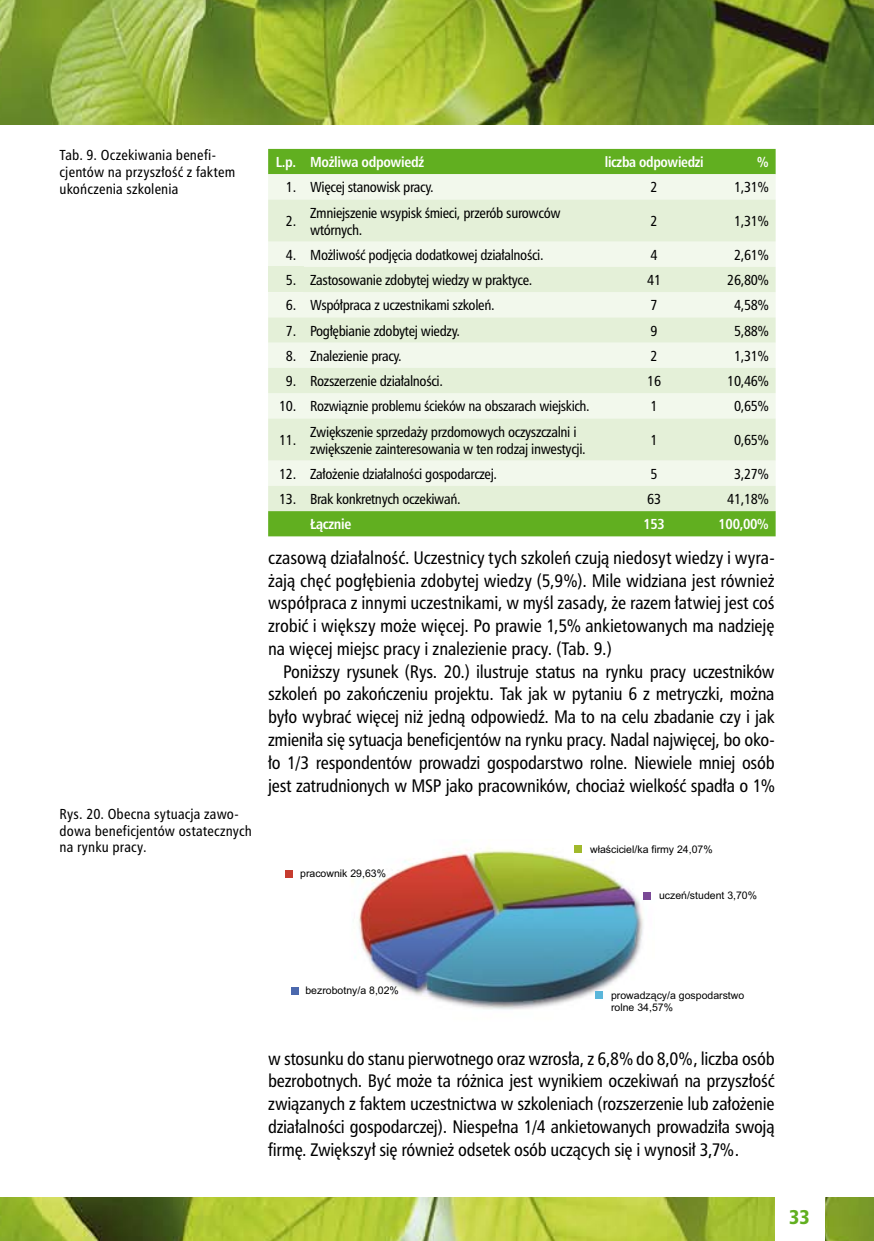
<style>
.page{position:relative;width:874px;height:1241px;background:#fff}
.page>*{position:absolute;margin:0;border:0;box-sizing:border-box;transform-origin:0 0}
.t1{font:19.25px "Humnst 777 Blk Cn PL";color:#61af20}
.t2{font:17.5px/22.8px "Humnst 777 Cn PL";letter-spacing:-.01em;color:#000;text-align:justify}
.t3{font:14px/16.8px "Humnst 777 Cn PL";letter-spacing:-.025em;color:#000}
.t4{font:14px/16.8px "Humnst 777 Cn PL";letter-spacing:.015em;color:#000}
.t5{font:700 14px "Humnst 777 Cn PL";letter-spacing:-.025em;color:#fff}
.t6{font:10.5px/12.6px "Arial";color:#000}
</style>
<div class="page">
<img style="left:0;top:0;width:873px;height:124px">
<img style="left:0;top:1197px;width:873px;height:43px">
<div style="left:774px;top:1190px;width:49px;height:50px;background:#fff"></div>
<img style="left:354px;top:847px;width:297px;height:163px">
<div style="left:285px;top:869px;width:8px;height:8px;background:#c63c2f"></div>
<div style="left:291px;top:986px;width:7px;height:8px;background:#4b68ad"></div>
<div style="left:574px;top:845px;width:8px;height:8px;background:#a1b92c"></div>
<div style="left:595px;top:991px;width:8px;height:7px;background:#59b6da"></div>
<div style="left:643px;top:891px;width:7px;height:8px;background:#7a4996"></div>
<div style="left:268px;top:149px;width:507px;height:387px;background:#61af20"></div>
<div style="left:268px;top:174px;width:507px;height:25px;background:#f2f8ec"></div>
<svg style="left:268px;top:199px;width:507px;height:312px;background:#e9f3e0"></svg>
<div style="left:268px;top:267px;width:35px;height:25px;background:#e4f0d8"></div>
<p class="t4" style="left:60px;top:146px;width:177px">Tab. 9. Oczekiwania benefi&shy;cjentów na przyszłość z faktem ukończenia szkolenia</p>
<p class="t4" style="left:60px;top:804px;width:194px">Rys. 20. Obecna sytuacja zawo&shy;dowa beneficjentów ostatecznych na rynku pracy.</p>
<p class="t5" style="left:276px;top:153px;width:150px">L.p. Możliwa odpowiedź</p>
<p class="t5" style="left:604px;top:153px;width:100px">liczba odpowiedzi</p>
<p class="t5" style="left:756px;top:153px;width:13px">%</p>
<p class="t3" style="left:286px;top:179px;width:149px">1. Więcej stanowisk pracy.</p>
<p class="t3" style="left:650px;top:179px;width:9px">2</p>
<p class="t3" style="left:733px;top:179px;width:36px">1,31%</p>
<p class="t3" style="left:286px;top:212px;width:12px">2.</p>
<p class="t3" style="left:310px;top:204px;width:252px">Zmniejszenie wsypisk śmieci, przerób surowców wtórnych.</p>
<p class="t3" style="left:650px;top:212px;width:9px">2</p>
<p class="t3" style="left:733px;top:212px;width:36px">1,31%</p>
<p class="t3" style="left:286px;top:246px;width:259px">4. Możliwość podjęcia dodatkowej działalności.</p>
<p class="t3" style="left:650px;top:246px;width:9px">4</p>
<p class="t3" style="left:733px;top:246px;width:36px">2,61%</p>
<p class="t3" style="left:286px;top:271px;width:248px">5. Zastosowanie zdobytej wiedzy w praktyce.</p>
<p class="t3" style="left:647px;top:271px;width:15px">41</p>
<p class="t3" style="left:727px;top:271px;width:43px">26,80%</p>
<p class="t3" style="left:286px;top:296px;width:210px">6. Współpraca z uczestnikami szkoleń.</p>
<p class="t3" style="left:650px;top:296px;width:9px">7</p>
<p class="t3" style="left:733px;top:296px;width:36px">4,58%</p>
<p class="t3" style="left:286px;top:322px;width:175px">7. Pogłębianie zdobytej wiedzy.</p>
<p class="t3" style="left:650px;top:322px;width:9px">9</p>
<p class="t3" style="left:733px;top:322px;width:36px">5,88%</p>
<p class="t3" style="left:286px;top:347px;width:117px">8. Znalezienie pracy.</p>
<p class="t3" style="left:650px;top:347px;width:9px">2</p>
<p class="t3" style="left:733px;top:347px;width:36px">1,31%</p>
<p class="t3" style="left:286px;top:372px;width:158px">9. Rozszerzenie działalności.</p>
<p class="t3" style="left:647px;top:372px;width:15px">16</p>
<p class="t3" style="left:727px;top:372px;width:43px">10,46%</p>
<p class="t3" style="left:279px;top:397px;width:312px">10. Rozwiąznie problemu ścieków na obszarach wiejskich.</p>
<p class="t3" style="left:650px;top:397px;width:9px">1</p>
<p class="t3" style="left:733px;top:397px;width:36px">0,65%</p>
<p class="t3" style="left:279px;top:431px;width:19px">11.</p>
<p class="t3" style="left:310px;top:423px;width:277px">Zwiększenie sprzedaży przdomowych oczyszczalni i zwiększenie zainteresowania w ten rodzaj inwestycji.</p>
<p class="t3" style="left:650px;top:431px;width:9px">1</p>
<p class="t3" style="left:733px;top:431px;width:36px">0,65%</p>
<p class="t3" style="left:279px;top:465px;width:219px">12. Założenie działalności gospodarczej.</p>
<p class="t3" style="left:650px;top:465px;width:9px">5</p>
<p class="t3" style="left:733px;top:465px;width:36px">3,27%</p>
<p class="t3" style="left:279px;top:490px;width:183px">13. Brak konkretnych oczekiwań.</p>
<p class="t3" style="left:647px;top:490px;width:15px">63</p>
<p class="t3" style="left:727px;top:490px;width:43px">41,18%</p>
<p class="t5" style="left:310px;top:515px;width:43px">Łącznie</p>
<p class="t5" style="left:643px;top:515px;width:23px">153</p>
<p class="t5" style="left:718px;top:515px;width:51px">100,00%</p>
<p class="t2" style="left:268px;top:545px;width:508px">czasową działalność. Uczestnicy tych szkoleń czują niedosyt wiedzy i wyra&shy;żają chęć pogłębienia zdobytej wiedzy (5,9%). Mile widziana jest również współpraca z innymi uczestnikami, w myśl zasady, że razem łatwiej jest coś zrobić i większy może więcej. Po prawie 1,5% ankietowanych ma nadzieję na więcej miejsc pracy i znalezienie pracy. (Tab. 9.)</p>
<p class="t2" style="left:268px;top:659px;width:508px;text-indent:15px">Poniższy rysunek (Rys. 20.) ilustruje status na rynku pracy uczestników szkoleń po zakończeniu projektu. Tak jak w pytaniu 6 z metryczki, można było wybrać więcej niż jedną odpowiedź. Ma to na celu zbadanie czy i jak zmieniła się sytuacja beneficjentów na rynku pracy. Nadal najwięcej, bo oko&shy;ło 1/3 respondentów prowadzi gospodarstwo rolne. Niewiele mniej osób jest zatrudnionych w MSP jako pracowników, chociaż wielkość spadła o 1%</p>
<p class="t6" style="left:300px;top:867px;width:87px">pracownik 29,63%</p>
<p class="t6" style="left:589px;top:842px;width:124px">właściciel/ka firmy 24,07%</p>
<p class="t6" style="left:658px;top:888px;width:100px">uczeń/student 3,70%</p>
<p class="t6" style="left:305px;top:984px;width:95px">bezrobotny/a 8,02%</p>
<p class="t6" style="left:610px;top:988px;width:135px">prowadzący/a gospodarstwo rolne 34,57%</p>
<p class="t2" style="left:268px;top:1046px;width:507px">w stosunku do stanu pierwotnego oraz wzrosła, z 6,8% do 8,0%, liczba osób bezrobotnych. Być może ta różnica jest wynikiem oczekiwań na przyszłość związanych z faktem uczestnictwa w szkoleniach (rozszerzenie lub założenie działalności gospodarczej). Niespełna 1/4 ankietowanych prowadziła swoją firmę. Zwiększył się również odsetek osób uczących się i wynosił 3,7%.</p>
<p class="t1" style="left:788px;top:1204px;width:22px">33</p>
</div>
